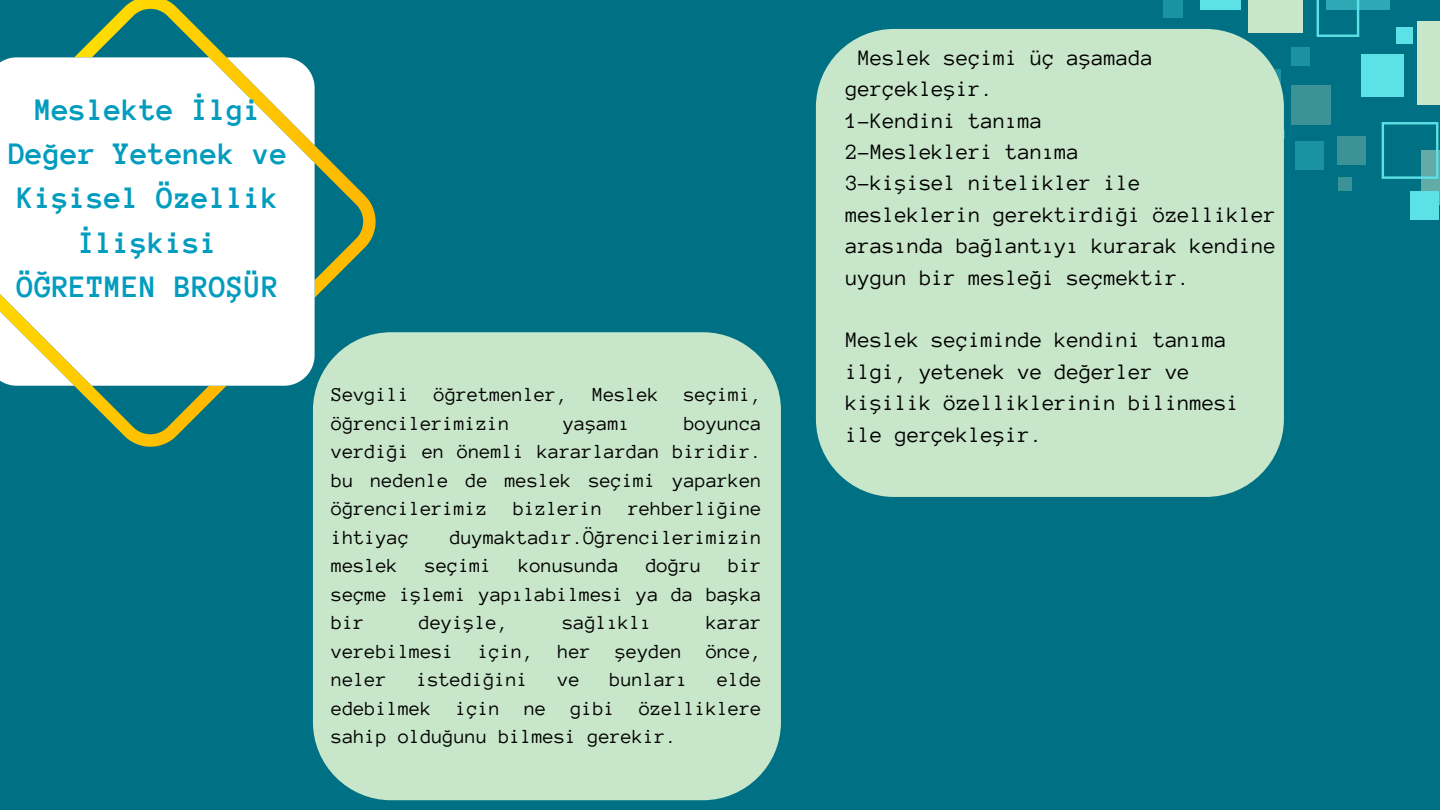
<style>
.page{position:relative;width:1440px;height:810px;background:#007184}
.page>*{position:absolute;margin:0;border:0;box-sizing:border-box;transform-origin:0 0}
.t1{font:700 32px/44.2px "Anonymous Pro";color:#029cbf;text-align:center}
.t2{font:22.5px/31.4px "Anonymous Pro";color:#000}
.t3{font:20.4px/28.5px "Anonymous Pro";color:#000;text-align:justify}
</style>
<div class="page">
<svg style="left:74px;top:0;width:302px;height:298px"></svg>
<svg style="left:74px;top:386px;width:153px;height:61px"></svg>
<div style="left:0;top:57px;width:315px;height:329px;background:#fff"></div>
<svg style="left:0;top:298px;width:74px;height:88px;background:#fbf4cc"></svg>
<svg style="left:227px;top:57px;width:88px;height:88px;background:#f4efcd"></svg>
<svg style="left:1317px;top:0;width:42px;height:37px"></svg>
<div style="left:1417px;top:21px;width:23px;height:84px;background:#c8e6c9"></div>
<svg style="left:1421px;top:150px;width:19px;height:55px"></svg>
<div style="left:1291px;top:85px;width:40px;height:40px;background:#3b9398"></div>
<div style="left:1337px;top:136px;width:28px;height:28px;background:#3b9398"></div>
<div style="left:1338px;top:178px;width:14px;height:13px;background:#3b9398"></div>
<svg style="left:1382px;top:122px;width:56px;height:57px"></svg>
<div style="left:1410px;top:191px;width:29px;height:28px;background:#5ce1e6"></div>
<div style="left:1295px;top:141px;width:29px;height:29px;background:#1b92a1"></div>
<div style="left:1291px;top:47px;width:19px;height:19px;background:#1b92a1"></div>
<svg style="left:1274px;top:69px;width:6px;height:12px"></svg>
<div style="left:1396px;top:27px;width:17px;height:17px;background:#5ce1e6"></div>
<div style="left:1249px;top:0;width:54px;height:32px;background:#c8e6c9"></div>
<div style="left:1201px;top:0;width:40px;height:10px;background:#5ce1e6"></div>
<div style="left:1163px;top:0;width:20px;height:18px;background:#1b92a1"></div>
<div style="left:1362px;top:54px;width:42px;height:42px;background:#5ce1e6"></div>
<div style="left:1326px;top:0;width:64px;height:10px;background:#2da8b4"></div>
<div style="left:313px;top:332px;width:468px;height:468px;background:#c8e6c9;border-radius:78px"></div>
<div style="left:816px;top:29px;width:468px;height:468px;background:#c8e6c9;border-radius:78px"></div>
<h1 class="t1" style="left:8px;top:86px;width:281px">Meslekte İlgi<br>Değer Yetenek ve<br>Kişisel Özellik<br>İlişkisi<br>ÖĞRETMEN BROŞÜR</h1>
<p class="t3" style="left:332px;top:380px;width:432px">Sevgili öğretmenler, Meslek seçimi, öğrencilerimizin</p>
<p class="t3" style="left:332px;top:408px;width:432px;text-indent:353px">boyunca verdiği en önemli kararlardan biridir. bu nedenle de meslek seçimi yaparken öğrencilerimiz</p>
<p class="t3" style="left:564px;top:408px;width:68px">yaşamı</p>
<p class="t3" style="left:513px;top:494px;width:91px">bizlerin</p>
<p class="t3" style="left:628px;top:494px;width:135px">rehberliğine</p>
<p class="t3" style="left:332px;top:522px;width:80px">ihtiyaç</p>
<p class="t3" style="left:450px;top:522px;width:314px">duymaktadır.Öğrencilerimizin</p>
<p class="t3" style="left:332px;top:551px;width:68px">meslek</p>
<p class="t3" style="left:425px;top:551px;width:68px">seçimi</p>
<p class="t3" style="left:519px;top:551px;width:102px">konusunda</p>
<p class="t3" style="left:646px;top:551px;width:57px">doğru</p>
<p class="t3" style="left:332px;top:551px;width:432px;text-indent:397px">bir seçme işlemi yapılabilmesi ya da başka bir</p>
<p class="t3" style="left:332px;top:608px;width:432px;text-indent:375px">karar verebilmesi için, her şeyden önce, neler</p>
<p class="t3" style="left:419px;top:608px;width:91px">deyişle,</p>
<p class="t3" style="left:563px;top:608px;width:91px">sağlıklı</p>
<p class="t3" style="left:332px;top:665px;width:432px;text-indent:386px">elde edebilmek için ne gibi özelliklere sahip olduğunu bilmesi gerekir.</p>
<p class="t3" style="left:417px;top:665px;width:113px">istediğini</p>
<p class="t3" style="left:558px;top:665px;width:24px">ve</p>
<p class="t3" style="left:610px;top:665px;width:80px">bunları</p>
<p class="t2" style="left:846px;top:41px;width:432px;text-indent:12px">Meslek seçimi üç aşamada gerçekleşir.<br>1-Kendini tanıma<br>2-Meslekleri tanıma<br>3-kişisel nitelikler ile mesleklerin gerektirdiği özellikler arasında bağlantıyı kurarak kendine uygun bir mesleği seçmektir.</p>
<p class="t2" style="left:846px;top:324px;width:395px">Meslek seçiminde kendini tanıma ilgi, yetenek ve değerler ve kişilik özelliklerinin bilinmesi ile gerçekleşir.</p>
</div>
